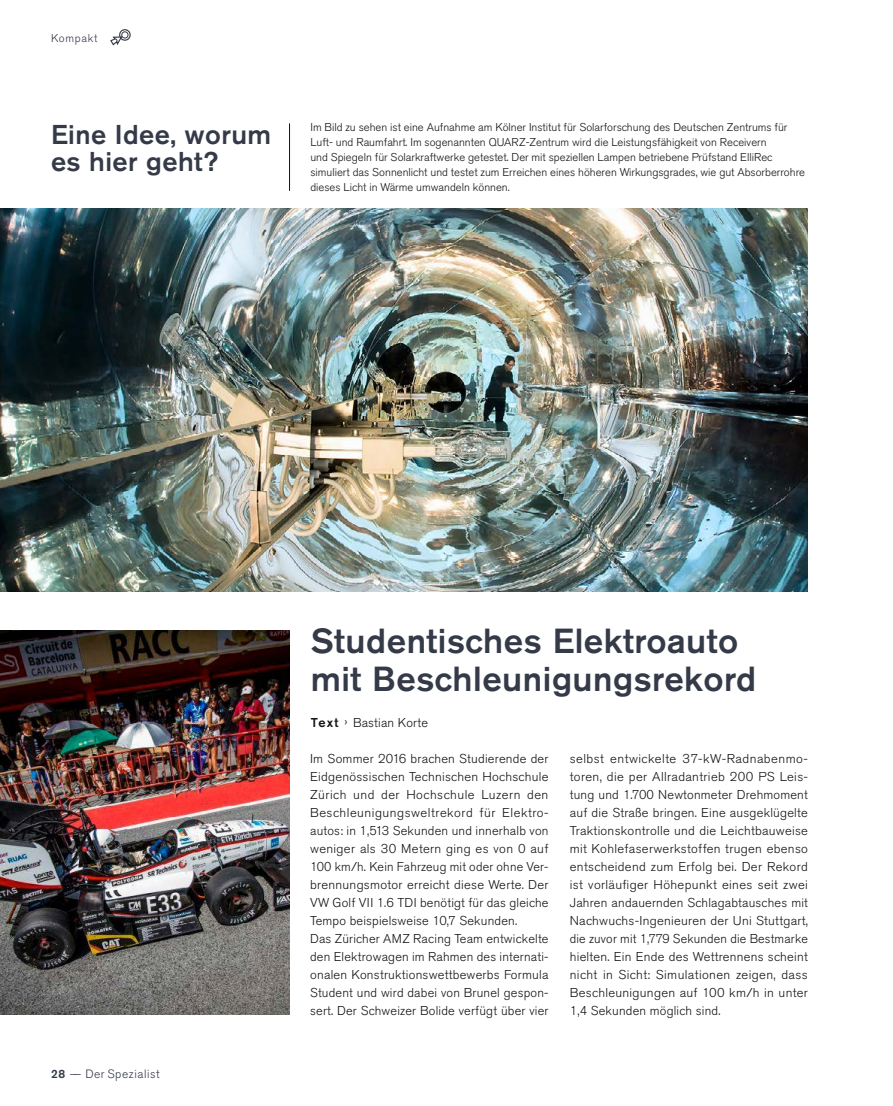
<style>
.page{position:relative;width:893px;height:1106px;background:#fff}
.page>*{position:absolute;margin:0;border:0;box-sizing:border-box;transform-origin:0 0}
.t1{font:500 34.5px/37.5px "Akzidenz Grotesk Pro";letter-spacing:.015em;color:#343a48}
.t2{font:500 27px/27px "Akzidenz Grotesk Pro";letter-spacing:.015em;color:#343a48}
.t3{font:300 12.75px/18px "Akzidenz Grotesk Pro";letter-spacing:.015em;color:#141414}
.t4{font:300 12px "Akzidenz Grotesk Pro";letter-spacing:.05em;color:#343a48}
.t5{font:300 11.25px/15px "Akzidenz Grotesk Pro";color:#141414}
.t6{font:300 11.25px "Akzidenz Grotesk Pro";letter-spacing:.06em;color:#343a48}
.s1{font-weight:500}
</style>
<div class="page">
<img style="left:0;top:209px;width:808px;height:382px">
<img style="left:0;top:631px;width:289px;height:383px">
<hr style="left:289px;top:123px;width:1px;height:68px;background:#141414">
<svg style="left:110px;top:29px;width:21px;height:17px"></svg>
<p class="t6" style="left:51px;top:31px;width:48px">Kompakt</p>
<h2 class="t2" style="left:51px;top:121px;width:222px">Eine Idee, worum es hier geht?</h2>
<p class="t5" style="left:310px;top:119px;width:496px">Im Bild zu sehen ist eine Aufnahme am Kölner Institut für Solarforschung des Deutschen Zentrums für Luft- und Raumfahrt. Im sogenannten QUARZ-Zentrum wird die Leistungsfähigkeit von Receivern<br>und Spiegeln für Solarkraftwerke getestet. Der mit speziellen Lampen betriebene Prüfstand ElliRec simuliert das Sonnenlicht und testet zum Erreichen eines höheren Wirkungsgrades, wie gut Absorberrohre dieses Licht in Wärme umwandeln können.</p>
<p class="t4" style="left:51px;top:1065px;width:110px"><span class="s1">28</span> –– Der Spezialist</p>
<h1 class="t1" style="left:311px;top:622px;width:447px">Studentisches Elektroauto mit Beschleunigungsrekord</h1>
<p class="t3" style="left:311px;top:713px;width:119px"><span class="s1">Text</span> › Bastian Korte</p>
<p class="t3" style="left:310px;top:749px;width:240px">Im Sommer 2016 brachen Studierende der Eidgenössischen Technischen Hochschule Zürich und der Hochschule Luzern den Beschleunigungsweltrekord für Elektro&shy;autos: in 1,513 Sekunden und innerhalb von weniger als 30 Metern ging es von 0 auf 100 km/h. Kein Fahrzeug mit oder ohne Ver&shy;brennungsmotor erreicht diese Werte. Der VW Golf VII 1.6 TDI benötigt für das gleiche Tempo beispielsweise 10,7 Sekunden.<br>Das Züricher AMZ Racing Team entwickelte den Elektrowagen im Rahmen des internati&shy;onalen Konstruktionswettbewerbs Formula Student und wird dabei von Brunel gespon&shy;sert. Der Schweizer Bolide verfügt über vier</p>
<p class="t3" style="left:570px;top:749px;width:240px;text-align:justify">selbst entwickelte 37-kW-Radnabenmo&shy;toren, die per Allradantrieb 200 PS Leis&shy;tung und 1.700 Newtonmeter Drehmoment auf die Straße bringen. Eine ausgeklügelte Traktionskontrolle und die Leichtbauweise mit Kohlefaserwerkstoffen trugen ebenso entscheidend zum Erfolg bei. Der Rekord ist vorläufiger Höhepunkt eines seit zwei Jahren andauernden Schlagabtausches mit Nachwuchs-Ingenieuren der Uni Stuttgart, die zuvor mit 1,779 Sekunden die Bestmarke hielten. Ein Ende des Wettrennens scheint nicht in Sicht: Simulationen zeigen, dass Beschleunigungen auf 100 km/h in unter 1,4 Sekunden möglich sind.</p>
</div>
